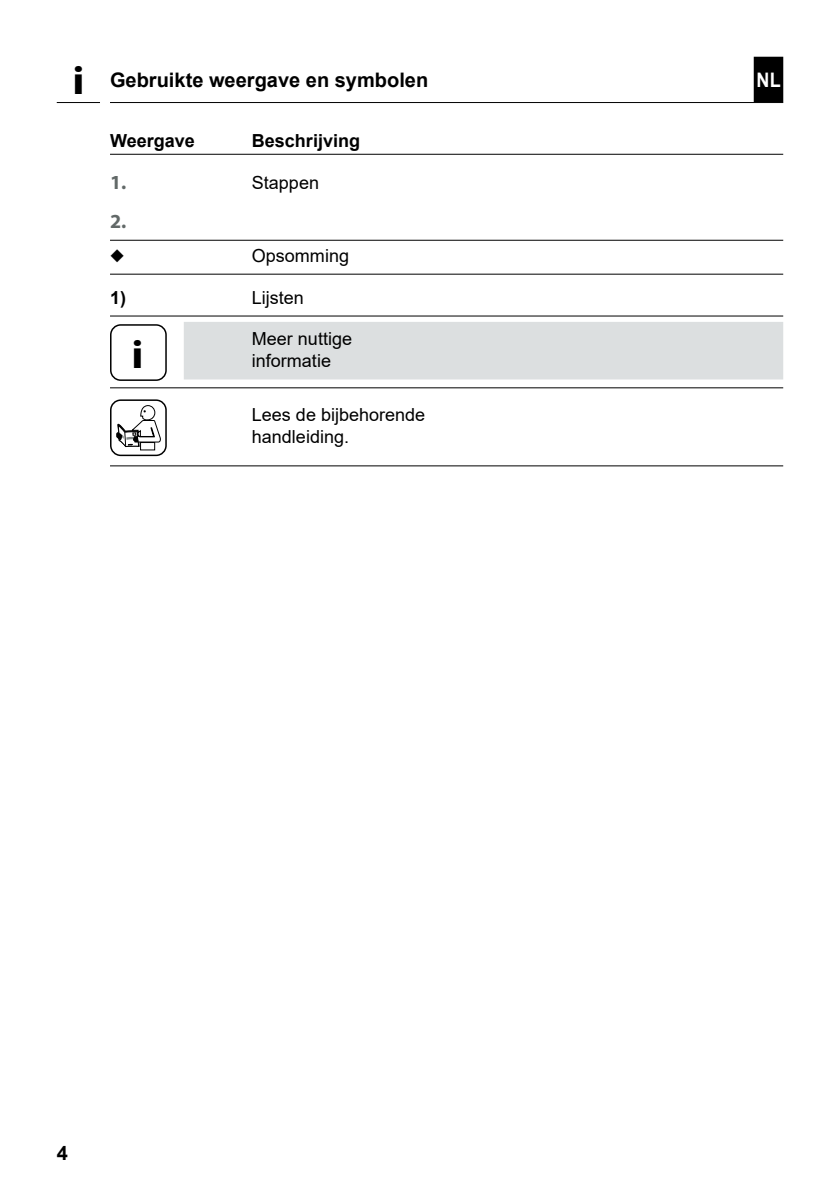
<style>
.page{position:relative;width:840px;height:1191px;background:#fff}
.page>*{position:absolute;margin:0;border:0;box-sizing:border-box;transform-origin:0 0}
.INFO-Icon{font:700 40px "Myriad Pro";color:#000;scale:1.1 1}
.Kapitelüberschrift{font:700 20px "Arial";color:#000}
.t1{font:700 20px "Myriad Pro";color:#626968}
.t2{font:700 20px "Arial";color:#fff;scale:.9 1}
.Fließtext_-_DE{font:18px/22px "Arial";color:#000}
.Untertitel_-_DE{font:700 18px "Arial";color:#000}
</style>
<div class="page">
<div style="left:754px;top:58px;width:27px;height:43px;background:#000"></div>
<div style="left:753px;top:57px;width:29px;height:45px;border:2px solid #000"></div>
<hr style="left:110px;top:102px;width:672px;height:1px;background:#000">
<hr style="left:57px;top:102px;width:43px;height:1px;background:#000">
<hr style="left:110px;top:154px;width:672px;height:1px;background:#000">
<hr style="left:110px;top:240px;width:672px;height:1px;background:#000">
<hr style="left:110px;top:274px;width:672px;height:1px;background:#000">
<hr style="left:110px;top:315px;width:672px;height:1px;background:#000">
<div style="left:184px;top:322px;width:598px;height:57px;background:#dcdfe0"></div>
<hr style="left:110px;top:387px;width:672px;height:1px;background:#000">
<hr style="left:110px;top:465px;width:672px;height:1px;background:#000">
<div style="left:110px;top:324px;width:57px;height:57px;border:2px solid #000;border-radius:10px"></div>
<div style="left:140px;top:442px;width:15px;height:8px;border:1px solid #000"></div>
<svg style="left:117px;top:405px;width:44px;height:42px"></svg>
<div style="left:110px;top:399px;width:57px;height:57px;border:2px solid #000;border-radius:10px"></div>
<p class="INFO-Icon" style="left:72px;top:59px;width:12px">i</p>
<p class="Kapitelüberschrift" style="left:110px;top:66px;width:319px">Gebruikte weergave en symbolen</p>
<p class="t2" style="left:756px;top:66px;width:28px">NL</p>
<p class="Untertitel_-_DE" style="left:110px;top:128px;width:86px">Weergave</p>
<p class="Untertitel_-_DE" style="left:252px;top:128px;width:110px">Beschrijving</p>
<p class="t1" style="left:110px;top:171px;width:18px">1.</p>
<p class="Fließtext_-_DE" style="left:252px;top:171px;width:69px">Stappen</p>
<p class="t1" style="left:110px;top:210px;width:18px">2.</p>
<p class="Fließtext_-_DE" style="left:252px;top:244px;width:99px">Opsomming</p>
<p class="Untertitel_-_DE" style="left:110px;top:284px;width:18px">1)</p>
<p class="Fließtext_-_DE" style="left:252px;top:286px;width:54px">Lijsten</p>
<p class="INFO-Icon" style="left:131px;top:332px;width:12px">i</p>
<p class="Fließtext_-_DE" style="left:252px;top:328px;width:102px">Meer nuttige informatie</p>
<p class="Fließtext_-_DE" style="left:252px;top:403px;width:175px">Lees de bijbehorende handleiding.</p>
<p class="Kapitelüberschrift" style="left:57px;top:1139px;width:13px">4</p>
</div>
